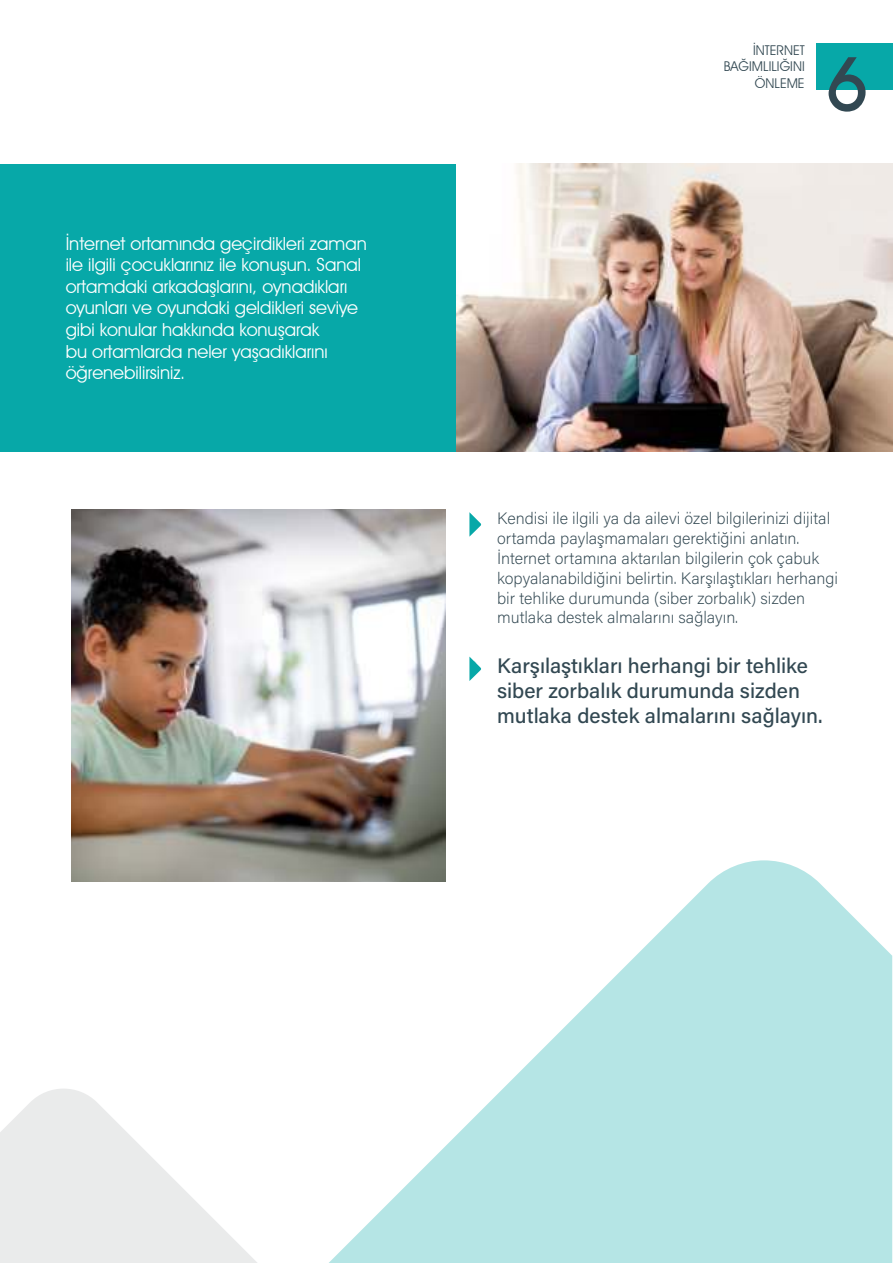
<style>
.page{position:relative;width:893px;height:1263px;background:#fff}
.page>*{position:absolute;margin:0;border:0;box-sizing:border-box;transform-origin:0 0}
.t1{font:500 75px "Avant Garde IT Cby BT";color:#324852}
.t2{font:500 21px/25.2px "Acumin Pro";color:#324852}
.t3{font:18px/21.6px "Avant Garde IT Cby BT";color:#fff}
.t4{font:200 16.5px/19.8px "Acumin Pro";color:#324852}
.t5{font:13.5px/16.2px "Avant Garde IT Cby BT";color:#324852;text-align:right}
</style>
<div class="page">
<img style="left:456px;top:164px;width:437px;height:287px">
<div style="left:0;top:164px;width:456px;height:287px;background:#07a8a8"></div>
<div style="left:816px;top:44px;width:77px;height:46px;background:#07a8a8"></div>
<svg style="left:469px;top:512px;width:12px;height:25px"></svg>
<svg style="left:469px;top:657px;width:12px;height:24px"></svg>
<img style="left:72px;top:509px;width:373px;height:373px">
<svg style="left:159px;top:860px;width:733px;height:403px;fill:#b5e5e5"></svg>
<svg style="left:0;top:1088px;width:293px;height:175px;fill:#eaebeb"></svg>
<svg style="left:892px;top:235px;width:1px;height:217px"></svg>
<p class="t3" style="left:66px;top:232px;width:303px">İnternet ortamında geçirdikleri zaman ile ilgili çocuklarınız ile konuşun. Sanal ortamdaki arkadaşlarını, oynadıkları oyunları ve oyundaki geldikleri seviye gibi konular hakkında konuşarak<br>bu ortamlarda neler yaşadıklarını öğrenebilirsiniz.</p>
<p class="t5" style="left:724px;top:42px;width:83px">İNTERNET<br>BAĞIMLILIĞINI<br>ÖNLEME</p>
<h1 class="t1" style="left:826px;top:38px;width:44px">6</h1>
<p class="t4" style="left:497px;top:509px;width:342px">Kendisi ile ilgili ya da ailevi özel bilgilerinizi dijital ortamda paylaşmamaları gerektiğini anlatın.<br>İnternet ortamına aktarılan bilgilerin çok çabuk kopyalanabildiğini belirtin. Karşılaştıkları herhangi bir tehlike durumunda (siber zorbalık) sizden mutlaka destek almalarını sağlayın.</p>
<p class="t2" style="left:497px;top:654px;width:327px">Karşılaştıkları herhangi bir tehlike siber zorbalık durumunda sizden mutlaka destek almalarını sağlayın.</p>
</div>
